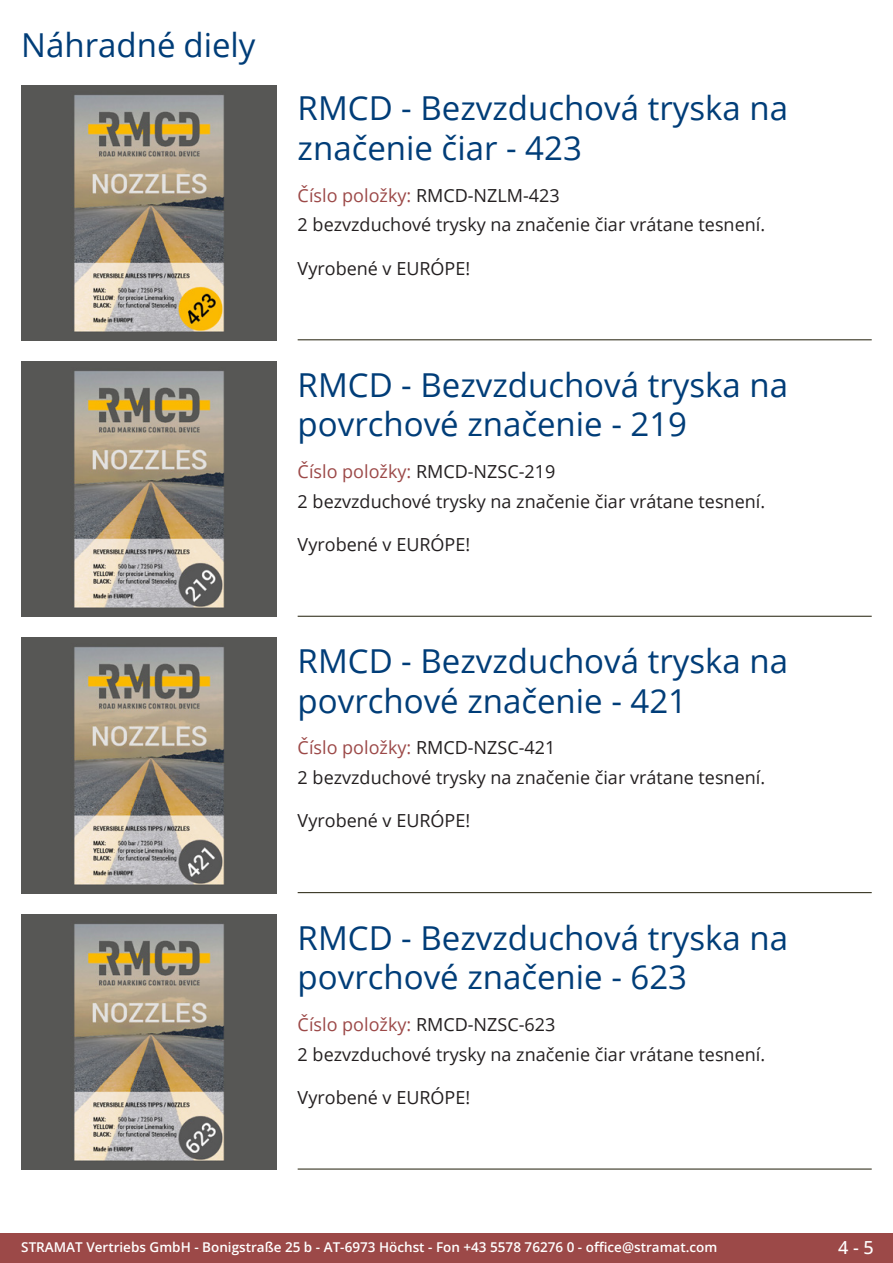
<style>
.page{position:relative;width:893px;height:1263px;background:#fff}
.page>*{position:absolute;margin:0;border:0;box-sizing:border-box;transform-origin:0 0}
.Produkttitel{font:33px/39.6px "Open Sans";color:#003d78}
.RastTitel{font:33px "Open Sans";color:#003d78}
.Beschreibung_Text{font:18px "Open Sans";color:#231f20}
.TechDaten_Überschrif{font:18px "Open Sans";color:#9c4948}
.t1{font:500 18px "Open Sans";color:#fff}
.t2{font:600 13.5px "Open Sans";color:#fff}
.s1{color:#231f20}
</style>
<div class="page">
<div style="left:0;top:1233px;width:893px;height:30px;background:#9c4948"></div>
<hr style="left:298px;top:340px;width:574px;height:1px;background:#201d08">
<hr style="left:298px;top:616px;width:574px;height:1px;background:#201d08">
<hr style="left:298px;top:892px;width:574px;height:1px;background:#201d08">
<hr style="left:298px;top:1169px;width:574px;height:1px;background:#201d08">
<img style="left:21px;top:85px;width:255px;height:255px">
<img style="left:21px;top:361px;width:255px;height:256px">
<img style="left:21px;top:638px;width:255px;height:255px">
<img style="left:21px;top:914px;width:255px;height:255px">
<p class="RastTitel" style="left:21px;top:22px;width:236px">Náhradné diely</p>
<p class="Produkttitel" style="left:298px;top:88px;width:492px">RMCD - Bezvzduchová tryska na značenie čiar - 423</p>
<p class="TechDaten_Überschrif" style="left:298px;top:183px;width:264px">Číslo položky: <span class="s1">RMCD-NZLM-423</span></p>
<p class="Beschreibung_Text" style="left:298px;top:212px;width:469px">2 bezvzduchové trysky na značenie čiar vrátane tesnení.</p>
<p class="Beschreibung_Text" style="left:298px;top:256px;width:174px">Vyrobené v EURÓPE!</p>
<p class="Produkttitel" style="left:298px;top:364px;width:492px">RMCD - Bezvzduchová tryska na povrchové značenie - 219</p>
<p class="TechDaten_Überschrif" style="left:298px;top:459px;width:259px">Číslo položky: <span class="s1">RMCD-NZSC-219</span></p>
<p class="Beschreibung_Text" style="left:298px;top:489px;width:469px">2 bezvzduchové trysky na značenie čiar vrátane tesnení.</p>
<p class="Beschreibung_Text" style="left:298px;top:532px;width:174px">Vyrobené v EURÓPE!</p>
<p class="Produkttitel" style="left:298px;top:640px;width:492px">RMCD - Bezvzduchová tryska na povrchové značenie - 421</p>
<p class="TechDaten_Überschrif" style="left:298px;top:735px;width:259px">Číslo položky: <span class="s1">RMCD-NZSC-421</span></p>
<p class="Beschreibung_Text" style="left:298px;top:765px;width:469px">2 bezvzduchové trysky na značenie čiar vrátane tesnení.</p>
<p class="Beschreibung_Text" style="left:298px;top:808px;width:174px">Vyrobené v EURÓPE!</p>
<p class="Produkttitel" style="left:298px;top:917px;width:492px">RMCD - Bezvzduchová tryska na povrchové značenie - 623</p>
<p class="TechDaten_Überschrif" style="left:298px;top:1012px;width:259px">Číslo položky: <span class="s1">RMCD-NZSC-623</span></p>
<p class="Beschreibung_Text" style="left:298px;top:1042px;width:469px">2 bezvzduchové trysky na značenie čiar vrátane tesnení.</p>
<p class="Beschreibung_Text" style="left:298px;top:1085px;width:174px">Vyrobené v EURÓPE!</p>
<p class="t2" style="left:21px;top:1238px;width:698px">STRAMAT Vertriebs GmbH - Bonigstraße 25 b - AT-6973 Höchst - Fon +43 5578 76276 0 - office@stramat.com</p>
<p class="t1" style="left:838px;top:1234px;width:37px">4 - 5</p>
</div>
